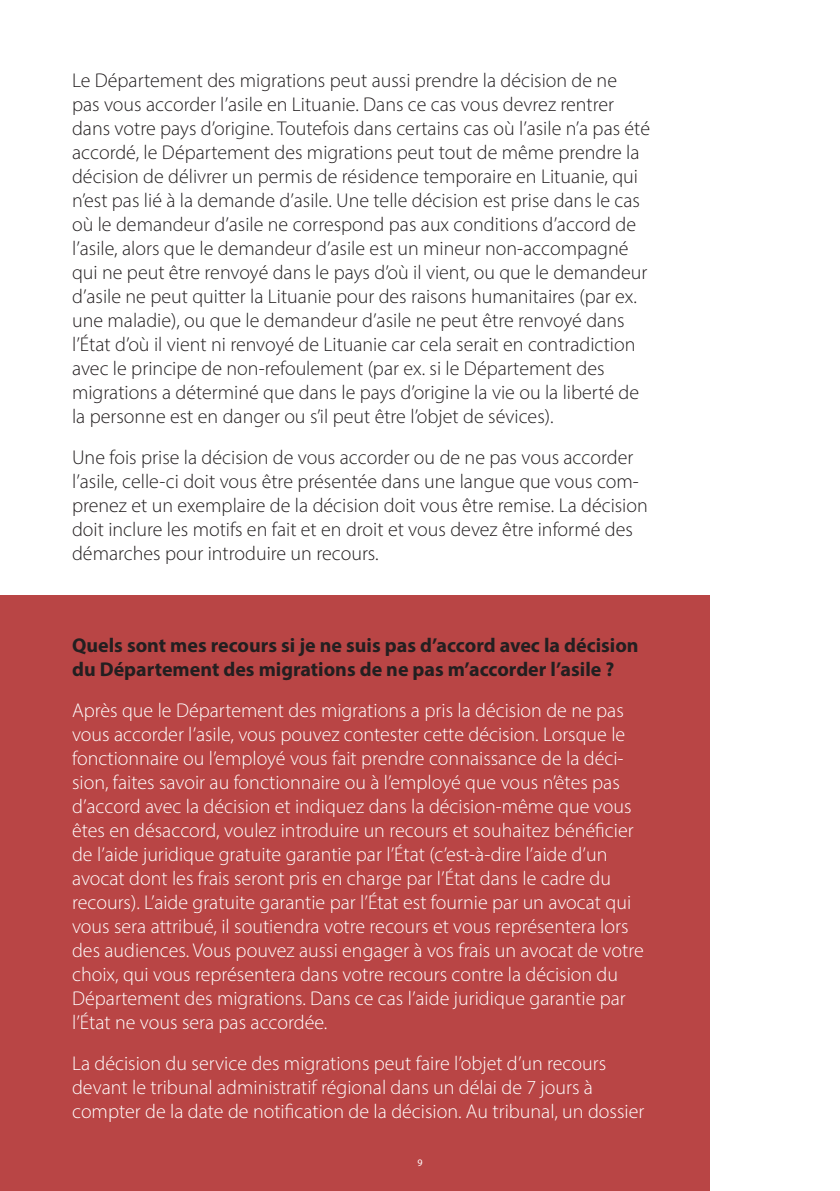
<style>
.page{position:relative;width:840px;height:1191px;background:#fff}
.page>*{position:absolute;margin:0;border:0;box-sizing:border-box;transform-origin:0 0}
.t1{font:300 20px/24px "Myriad Pro";color:#231f20}
.t2{font:300 20px/24px "Myriad Pro";color:#fff}
.t3{font:700 20px/24px "Myriad Pro";color:#231f20}
.t4{font:10px "Myriad Pro";color:#fff}
</style>
<div class="page">
<div style="left:0;top:595px;width:709px;height:596px;background:#b94545"></div>
<p class="t1" style="left:72px;top:68px;width:579px">Le Département des migrations peut aussi prendre la décision de ne<br>pas vous accorder l’asile en Lituanie. Dans ce cas vous devrez rentrer dans votre pays d’origine. Toutefois dans certains cas où l’asile n’a pas été accordé, le Département des migrations peut tout de même prendre la décision de délivrer un permis de résidence temporaire en Lituanie, qui n’est pas lié à la demande d’asile. Une telle décision est prise dans le cas où le demandeur d’asile ne correspond pas aux conditions d’accord de l’asile, alors que le demandeur d’asile est un mineur non-accompagné qui ne peut être renvoyé dans le pays d’où il vient, ou que le demandeur d’asile ne peut quitter la Lituanie pour des raisons humanitaires (par ex. une maladie), ou que le demandeur d’asile ne peut être renvoyé dans l’État d’où il vient ni renvoyé de Lituanie car cela serait en contradiction avec le principe de non-refoulement (par ex. si le Département des migrations a déterminé que dans le pays d’origine la vie ou la liberté de la personne est en danger ou s’il peut être l’objet de sévices).</p>
<p class="t1" style="left:72px;top:445px;width:577px">Une fois prise la décision de vous accorder ou de ne pas vous accorder l’asile, celle-ci doit vous être présentée dans une langue que vous com&shy;prenez et un exemplaire de la décision doit vous être remise. La décision doit inclure les motifs en fait et en droit et vous devez être informé des démarches pour introduire un recours.</p>
<p class="t3" style="left:72px;top:633px;width:567px">Quels sont mes recours si je ne suis pas d’accord avec la décision du Département des migrations de ne pas m’accorder l’asile ?</p>
<p class="t2" style="left:72px;top:698px;width:573px">Après que le Département des migrations a pris la décision de ne pas vous accorder l’asile, vous pouvez contester cette décision. Lorsque le fonctionnaire ou l’employé vous fait prendre connaissance de la déci&shy;sion, faites savoir au fonctionnaire ou à l’employé que vous n’êtes pas d’accord avec la décision et indiquez dans la décision-même que vous êtes en désaccord, voulez introduire un recours et souhaitez bénéficier de l’aide juridique gratuite garantie par l’État (c’est-à-dire l’aide d’un avocat dont les frais seront pris en charge par l’État dans le cadre du recours). L’aide gratuite garantie par l’État est fournie par un avocat qui vous sera attribué, il soutiendra votre recours et vous représentera lors des audiences. Vous pouvez aussi engager à vos frais un avocat de votre choix, qui vous représentera dans votre recours contre la décision du Département des migrations. Dans ce cas l’aide juridique garantie par l’État ne vous sera pas accordée.</p>
<p class="t2" style="left:72px;top:1051px;width:573px">La décision du service des migrations peut faire l’objet d’un recours devant le tribunal administratif régional dans un délai de 7 jours à compter de la date de notification de la décision. Au tribunal, un dossier</p>
<p class="t4" style="left:417px;top:1157px;width:7px">9</p>
</div>
